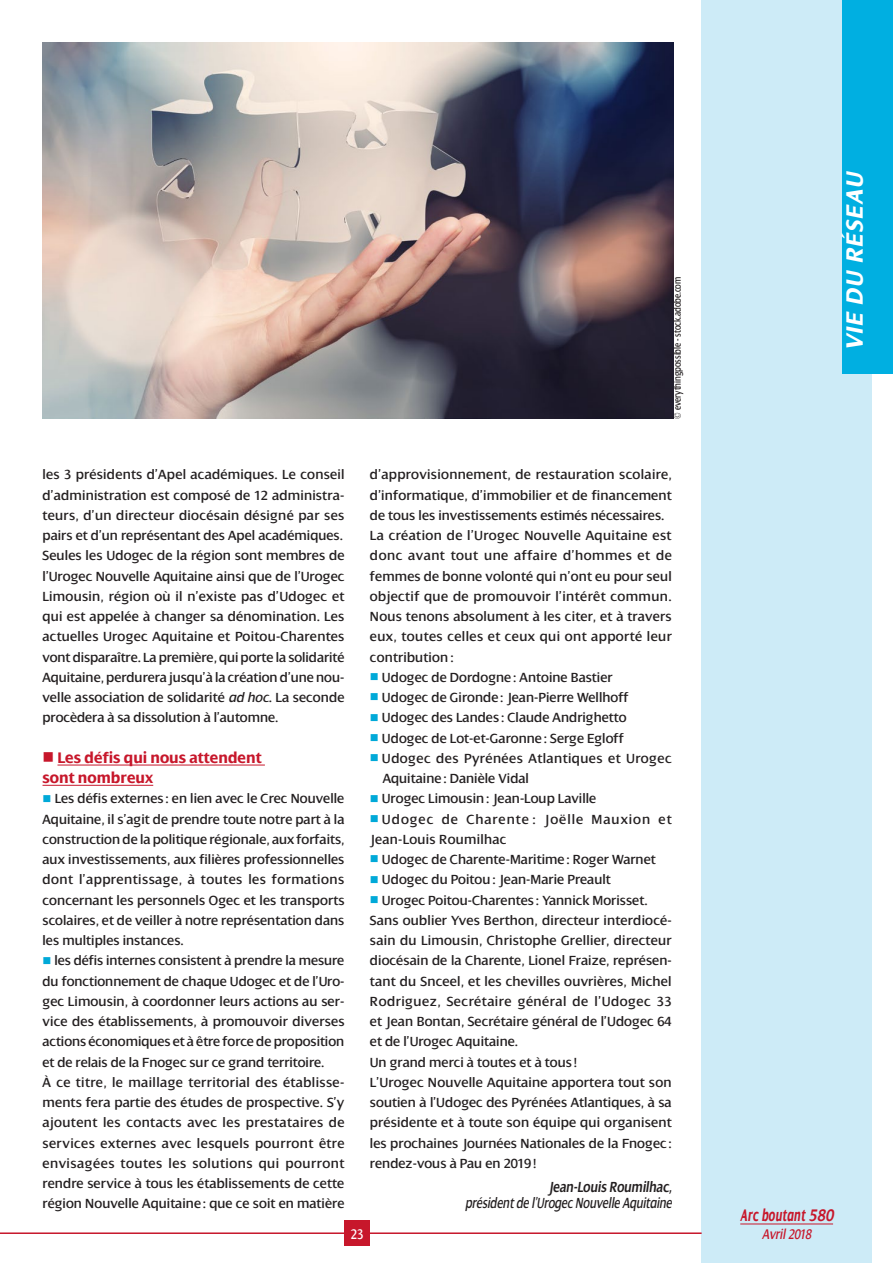
<style>
.page{position:relative;width:893px;height:1263px;background:#fff}
.page>*{position:absolute;margin:0;border:0;box-sizing:border-box;transform-origin:0 0}
.t1{font:italic 700 25.5px "Dialog";color:#fff}
.t2{font:italic 700 18px "Dialog";letter-spacing:.02em;color:#c7172b;scale:.65 1}
.t3{font:700 16.5px/20.2px "Dialog";color:#c7172b;scale:.95 1}
.t4{font:italic 15.75px "Dialog";color:#231f20;scale:.8 1}
.t5{font:600 15.75px "Dialog";color:#231f20;scale:.8 1}
.t6{font:italic 15px "Dialog";color:#c7172b;scale:.85 1}
.t7{font:15px "Dialog";color:#fff;scale:.85 1}
.t8{font:14.25px/20.2px "Dialog";letter-spacing:.005em;color:#231f20}
.t9{font:14.25px/20.2px "Dialog";letter-spacing:.025em;color:#231f20}
.t10{font:14.25px/20.2px "Dialog";letter-spacing:.065em;color:#231f20}
.t11{font:10.5px "Dialog";letter-spacing:-.01em;color:#231f20;scale:.8 1}
.s1{font-style:italic}
.s2{color:#00a9d8}
</style>
<div class="page">
<div style="left:702px;top:0;width:170px;height:1263px;background:#cdebf7"></div>
<div style="left:842px;top:0;width:51px;height:374px;background:#00afe1"></div>
<hr style="left:0;top:1232px;width:702px;height:2px;background:#c7172b">
<div style="left:344px;top:1220px;width:26px;height:26px;background:#c7172b"></div>
<hr style="left:740px;top:1223px;width:93px;height:1px;background:#c7172b">
<hr style="left:57px;top:765px;width:208px;height:1px;background:#c7172b">
<hr style="left:43px;top:785px;width:110px;height:1px;background:#c7172b">
<img style="left:43px;top:43px;width:630px;height:375px">
<p class="t8" style="left:43px;top:465px;width:304px;text-align:justify">les 3 présidents d’Apel académiques. Le conseil d’administration est composé de 12 administra&shy;teurs, d’un directeur diocésain désigné par ses pairs et d’un représentant des Apel académiques.<br>Seules les Udogec de la région sont membres de l’Urogec Nouvelle Aquitaine ainsi que de l’Urogec Limousin, région où il n’existe pas d’Udogec et qui est appelée à changer sa dénomination. Les actuelles Urogec Aquitaine et Poitou-Charentes vont disparaître. La première, qui porte la solidarité Aquitaine, perdurera jusqu’à la création d’une nou&shy;velle association de solidarité <span class="s1">ad hoc</span>. La seconde procèdera à sa dissolution à l’automne.</p>
<p class="t3" style="left:43px;top:747px;width:232px;text-indent:15px">Les défis qui nous attendent sont nombreux</p>
<p class="t8" style="left:43px;top:789px;width:304px;text-align:justify"><span class="s2">■</span> Les défis externes : en lien avec le Crec Nouvelle Aquitaine, il s’agit de prendre toute notre part à la construction de la politique régionale, aux forfaits, aux investissements, aux filières professionnelles dont l’apprentissage, à toutes les formations concernant les personnels Ogec et les transports scolaires, et de veiller à notre représentation dans les multiples instances.</p>
<p class="t8" style="left:43px;top:951px;width:304px"><span class="s2">■</span> les défis internes consistent à prendre la mesure du fonctionnement de chaque Udogec et de l’Uro&shy;gec Limousin, à coordonner leurs actions au ser&shy;vice des établissements, à promouvoir diverses actions économiques et à être force de proposition et de relais de la Fnogec sur ce grand territoire.<br>À ce titre, le maillage territorial des établisse&shy;ments fera partie des études de prospective. S’y ajoutent les contacts avec les prestataires de services externes avec lesquels pourront être envisagées toutes les solutions qui pourront rendre service à tous les établissements de cette région Nouvelle Aquitaine : que ce soit en matière</p>
<p class="t11" style="left:672px;top:419px;width:179px;rotate:-90deg">© everythingpossible - stock.adobe.com</p>
<p class="t8" style="left:370px;top:465px;width:303px">d’approvisionnement, de restauration scolaire, d’informatique, d’immobilier et de financement de tous les investissements estimés nécessaires.<br>La création de l’Urogec Nouvelle Aquitaine est donc avant tout une affaire d’hommes et de femmes de bonne volonté qui n’ont eu pour seul objectif que de promouvoir l’intérêt commun.<br>Nous tenons absolument à les citer, et à travers eux, toutes celles et ceux qui ont apporté leur contribution :</p>
<p class="t8" style="left:370px;top:667px;width:244px"><span class="s2">■</span> Udogec de Dordogne : Antoine Bastier</p>
<p class="t8" style="left:370px;top:687px;width:260px"><span class="s2">■</span> Udogec de Gironde : Jean-Pierre Wellhoff</p>
<p class="t8" style="left:370px;top:708px;width:258px"><span class="s2">■</span> Udogec des Landes : Claude Andrighetto</p>
<p class="t8" style="left:370px;top:728px;width:255px"><span class="s2">■</span> Udogec de Lot-et-Garonne : Serge Egloff</p>
<p class="t9" style="left:383px;top:748px;width:290px;text-indent:-13px"><span class="s2">■</span> Udogec des Pyrénées Atlantiques et Urogec<br>Aquitaine : Danièle Vidal</p>
<p class="t8" style="left:370px;top:789px;width:228px"><span class="s2">■</span> Urogec Limousin: Jean-Loup Laville</p>
<p class="t10" style="left:370px;top:809px;width:303px"><span class="s2">■</span> Udogec de Charente : Joëlle Mauxion et<br>Jean-Louis Roumilhac</p>
<p class="t8" style="left:370px;top:849px;width:287px"><span class="s2">■</span> Udogec de Charente-Maritime : Roger Warnet</p>
<p class="t8" style="left:370px;top:870px;width:242px"><span class="s2">■</span> Udogec du Poitou: Jean-Marie Preault</p>
<p class="t8" style="left:370px;top:890px;width:303px"><span class="s2">■</span> Urogec Poitou-Charentes : Yannick Morisset.<br>Sans oublier Yves Berthon, directeur interdiocé&shy;sain du Limousin, Christophe Grellier, directeur diocésain de la Charente, Lionel Fraize, représen&shy;tant du Snceel, et les chevilles ouvrières, Michel Rodriguez, Secrétaire général de l’Udogec 33 et Jean Bontan, Secrétaire général de l’Udogec 64 et de l’Urogec Aquitaine.<br>Un grand merci à toutes et à tous !<br>L’Urogec Nouvelle Aquitaine apportera tout son soutien à l’Udogec des Pyrénées Atlantiques, à sa présidente et à toute son équipe qui organisent les prochaines Journées Nationales de la Fnogec : rendez-vous à Pau en 2019 !</p>
<p class="t5" style="left:548px;top:1178px;width:159px">Jean-Louis Roumilhac,</p>
<p class="t4" style="left:465px;top:1194px;width:260px">président de l’Urogec Nouvelle Aquitaine</p>
<p class="t7" style="left:351px;top:1226px;width:17px">23</p>
<h1 class="t1" style="left:841px;top:351px;width:182px;rotate:-90deg">VIE DU RÉSEAU</h1>
<p class="t2" style="left:740px;top:1206px;width:145px">Arc boutant 580</p>
<p class="t6" style="left:762px;top:1226px;width:59px">Avril 2018</p>
</div>
